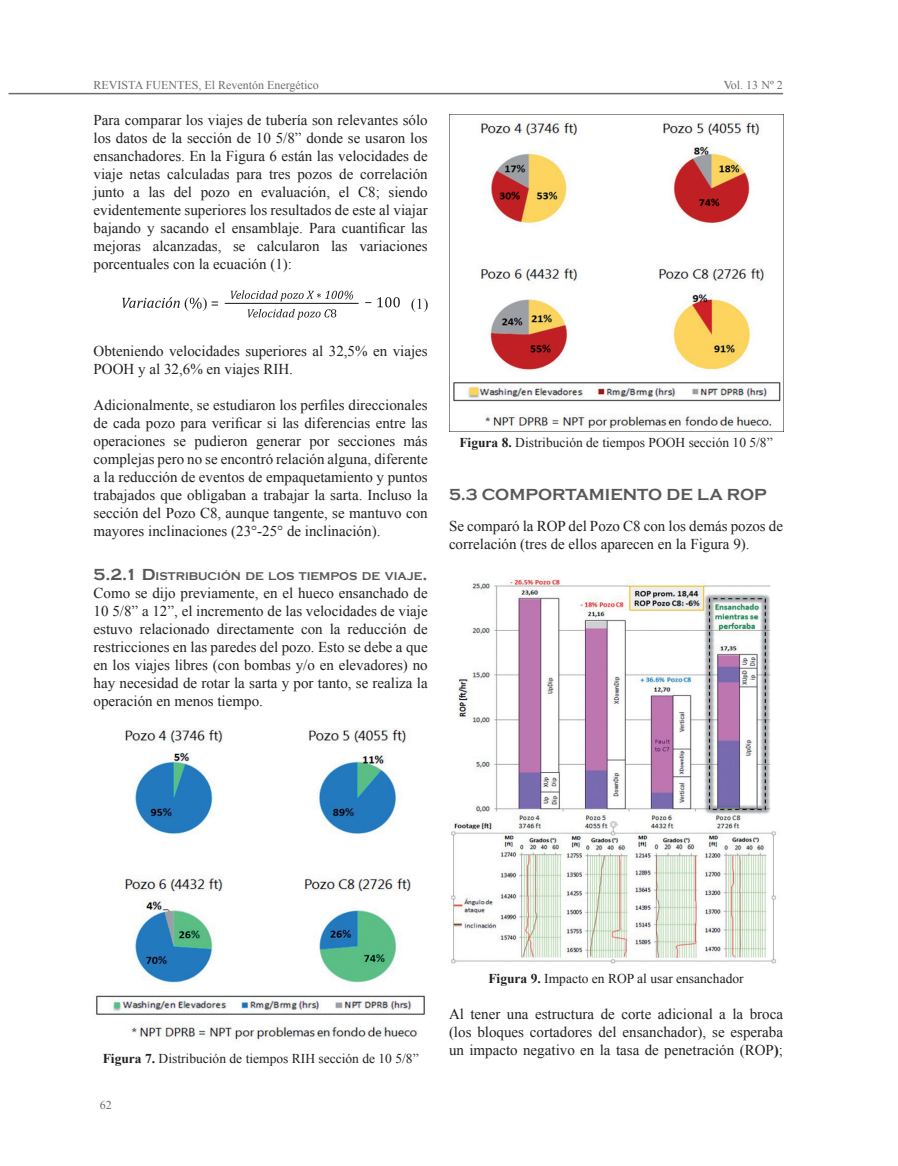
<style>
.page{position:relative;width:898px;height:1166px;background:#fff}
.page>*{position:absolute;margin:0;border:0;box-sizing:border-box;transform-origin:0 0}
.t1{font:700 16.5px "Copperplate Gothic";color:#57585a}
.t2{font:15px/18px "Times New Roman";color:#231f20;text-align:justify}
.t3{font:13.5px "Times New Roman";color:#231f20}
.t4{font:12px "Times New Roman";color:#6c6d70}
.t5{font:700 11.55px "Copperplate Gothic";color:#57585a}
.s1{font-size:16.5px}
.s2{font-weight:700}
</style>
<div class="page">
<hr style="left:9px;top:93px;width:773px;height:1px;background:#6c6d70">
<svg style="left:411px;top:298px;width:16px;height:14px"></svg>
<svg style="left:122px;top:297px;width:96px;height:14px"></svg>
<svg style="left:377px;top:297px;width:22px;height:10px"></svg>
<svg style="left:230px;top:290px;width:123px;height:11px"></svg>
<svg style="left:247px;top:309px;width:89px;height:11px"></svg>
<hr style="left:225px;top:303px;width:133px;height:1px;background:#231f20">
<img style="left:96px;top:728px;width:329px;height:314px">
<img style="left:449px;top:115px;width:332px;height:316px">
<img style="left:450px;top:579px;width:326px;height:385px">
<p class="t4" style="left:94px;top:77px;width:227px">Revista fuentes, El Reventón Energético</p>
<p class="t4" style="left:723px;top:77px;width:60px">Vol. 13 Nº 2</p>
<p class="t2" style="left:94px;top:111px;width:335px">Para comparar los viajes de tubería son relevantes sólo los datos de la sección de 10 5/8” donde se usaron los ensanchadores. En la Figura 6 están las velocidades de viaje netas calculadas para tres pozos de correlación junto a las del pozo en evaluación, el C8; siendo evidentemente superiores los resultados de este al viajar bajando y sacando el ensamblaje. Para cuantificar las mejoras alcanzadas, se calcularon las variaciones porcentuales con la ecuación (1):</p>
<p class="t2" style="left:94px;top:341px;width:335px">Obteniendo velocidades superiores al 32,5% en viajes<br>POOH y al 32,6% en viajes RIH.</p>
<p class="t2" style="left:94px;top:395px;width:335px">Adicionalmente, se estudiaron los perfiles direccionales de cada pozo para verificar si las diferencias entre las operaciones se pudieron generar por secciones más complejas pero no se encontró relación alguna, diferente a la reducción de eventos de empaquetamiento y puntos trabajados que obligaban a trabajar la sarta. Incluso la sección del Pozo C8, aunque tangente, se mantuvo con mayores inclinaciones (23°-25° de inclinación).</p>
<p class="t5" style="left:94px;top:569px;width:335px"><span class="s1">5.2.1 D</span>ISTRIBUCIÓN DE LOS TIEMPOS DE VIAJE<span class="s1">.</span></p>
<p class="t2" style="left:94px;top:583px;width:335px">Como se dijo previamente, en el hueco ensanchado de 10 5/8” a 12”, el incremento de las velocidades de viaje estuvo relacionado directamente con la reducción de restricciones en las paredes del pozo. Esto se debe a que en los viajes libres (con bombas y/o en elevadores) no hay necesidad de rotar la sarta y por tanto, se realiza la operación en menos tiempo.</p>
<p class="t3" style="left:459px;top:433px;width:315px"><span class="s2">Figura 8.</span> Distribución de tiempos POOH sección 10 5/8”</p>
<p class="t1" style="left:449px;top:485px;width:319px">5.3 COMPORTAMIENTO DE LA ROP</p>
<p class="t2" style="left:449px;top:516px;width:335px">Se comparó la ROP del Pozo C8 con los demás pozos de correlación (tres de ellos aparecen en la Figura 9).</p>
<p class="t3" style="left:103px;top:1048px;width:317px"><span class="s2">Figura 7.</span> Distribución de tiempos RIH sección de 10 5/8”</p>
<p class="t4" style="left:100px;top:1096px;width:13px">62</p>
<p class="t3" style="left:488px;top:968px;width:257px"><span class="s2">Figura 9.</span> Impacto en ROP al usar ensanchador</p>
<p class="t2" style="left:449px;top:1003px;width:335px">Al tener una estructura de corte adicional a la broca (los bloques cortadores del ensanchador), se esperaba un impacto negativo en la tasa de penetración (ROP<span class="s2">)</span>;</p>
</div>
